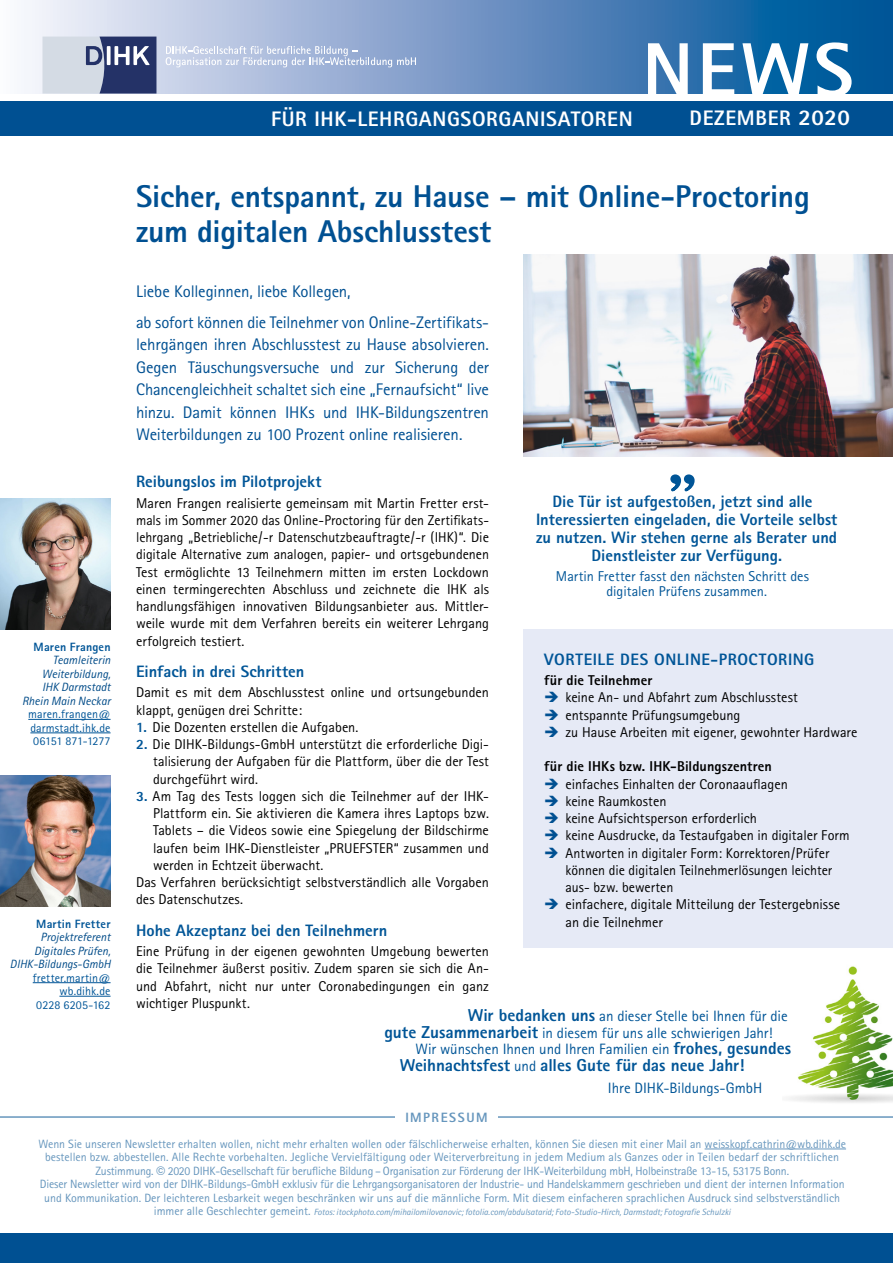
<style>
.page{position:relative;width:893px;height:1263px;background:#fff}
.page>*{position:absolute;margin:0;border:0;box-sizing:border-box;transform-origin:0 0}
.t1{font:800 76.5px "Rotis Sans Serif";color:#fff}
.Headline{font:800 31.5px/34.5px "Rotis Sans Serif";letter-spacing:-.01em;color:#005092}
.t2{font:800 21px "Rotis Sans Serif";letter-spacing:.03em;color:#fff}
.body{font:800 17.25px "Rotis Sans Serif";letter-spacing:-.005em;color:#005597}
.Einleitung{font:16.8px/22.5px "Rotis Sans Serif";letter-spacing:-.01em;color:#005092;text-align:justify}
.Fließtext{font:800 16.5px/18px "Rotis Sans Serif";color:#005597;text-align:center}
.Zwischenhead{font:800 16.5px "Rotis Sans Serif";color:#005597}
.Zwischenhead-2{font:800 16.5px "Rotis Sans Serif";letter-spacing:.03em;color:#005597}
.body-2{font:15px "Rotis Sans Serif";letter-spacing:-.005em;color:#005597}
.Fließtext_Aufzählung{font:14.25px/17.2px "Rotis Sans Serif";color:#000;text-align:justify}
.Fließtext-2{font:14.25px/17.2px "Rotis Sans Serif";color:#000;text-align:justify}
.Fließtext-3{font:14.25px/15px "Rotis Sans Serif";color:#005597;text-align:center}
.Fließtext-4{font:800 14.25px "Rotis Sans Serif";letter-spacing:.005em;color:#000}
.t3{font:800 13.5px "Rotis Sans Serif";letter-spacing:.11em;color:#6696bd}
.t4{font:12px/13.5px "Rotis Sans Serif";color:#6696bd;text-align:center}
.Fließtext-5{font:italic 12px/13.5px "Rotis Sans Serif";color:#004b88;text-align:right}
.Fließtext-6{font:12px/13.5px "Rotis Sans Serif";letter-spacing:.01em;color:#005597}
.Fließtext-7{font:12px "Rotis Sans Serif";letter-spacing:-.015em;color:#005597}
.t5{font:italic 9px "Rotis Sans Serif";color:#6696bd}
.s1{font-size:22.5px}
.s2{font-weight:800;font-style:normal;color:#005597}
.s3{font-weight:800;color:#005597}
.s4{color:#005092}
.s5{font-weight:800;font-size:17.25px}
.s6{font-weight:400;font-size:15px}
.s7{font-family:"Helvetica"}
.s8{font-style:normal;font-size:12px}
</style>
<div class="page">
<svg style="left:24px;top:0;width:869px;height:94px;background:#6692c1"></svg>
<div style="left:0;top:1233px;width:893px;height:30px;background:#005092"></div>
<svg style="left:43px;top:37px;width:113px;height:57px;background:#8a93af"></svg>
<svg style="left:166px;top:46px;width:250px;height:21px;background:#b9c6e1"></svg>
<div style="left:0;top:101px;width:893px;height:34px;background:#005092"></div>
<hr style="left:0;top:1116px;width:893px;height:2px;background:#6696bd">
<div style="left:395px;top:1111px;width:102px;height:23px;background:#fff"></div>
<hr style="left:705px;top:1149px;width:141px;height:1px;background:#6696bd">
<div style="left:523px;top:629px;width:370px;height:319px;background:#e6eaf6"></div>
<svg style="left:670px;top:474px;width:25px;height:18px"></svg>
<img style="left:523px;top:254px;width:370px;height:202px">
<hr style="left:28px;top:719px;width:83px;height:1px;background:#005597">
<hr style="left:30px;top:732px;width:81px;height:1px;background:#005597">
<hr style="left:33px;top:982px;width:78px;height:1px;background:#005597">
<hr style="left:59px;top:996px;width:52px;height:1px;background:#005597">
<img style="left:789px;top:966px;width:104px;height:137px">
<img style="left:0;top:498px;width:111px;height:132px">
<img style="left:0;top:775px;width:111px;height:132px">
<h3 class="t2" style="left:271px;top:105px;width:363px">FÜR IHK-LEHRGANGSORGANISATOREN</h3>
<h1 class="t1" style="left:642px;top:21px;width:213px">NEWS</h1>
<p class="t2" style="left:690px;top:104px;width:162px">DEZEMBER <span class="s1">2020</span></p>
<p class="Headline" style="left:136px;top:179px;width:675px">Sicher, entspannt, zu Hause – mit Online-Proctoring zum digitalen Abschlusstest</p>
<p class="Fließtext-5" style="left:22px;top:640px;width:90px"><span class="s2">Maren Frangen<br></span>Teamleiterin<br>Weiterbildung,<br>IHK Darmstadt<br>Rhein Main Neckar</p>
<p class="Fließtext-6" style="left:28px;top:707px;width:84px">maren.frangen@ darmstadt.ihk.de</p>
<p class="Fließtext-7" style="left:33px;top:734px;width:79px">06151 871-1277</p>
<p class="Fließtext-5" style="left:10px;top:917px;width:102px"><span class="s2">Martin Fretter<br></span>Projektreferent<br>Digitales Prüfen,<br>DIHK-Bildungs-GmbH</p>
<p class="Fließtext-6" style="left:33px;top:970px;width:79px;text-align:right">fretter.martin@ wb.dihk.de<br>0228 6205-162</p>
<p class="Einleitung" style="left:136px;top:280px;width:216px">Liebe Kolleginnen, liebe Kollegen,</p>
<p class="Einleitung" style="left:136px;top:311px;width:354px">ab sofort können die Teilnehmer von Online-Zertifikats&shy;lehrgängen ihren Abschlusstest zu Hause absolvieren.<br>Gegen Täuschungsversuche und zur Sicherung der Chancengleichheit schaltet sich eine „Fernaufsicht“ live hinzu. Damit können IHKs und IHK-Bildungszentren Weiterbildungen zu 100 Prozent online realisieren.</p>
<p class="Zwischenhead" style="left:136px;top:471px;width:187px">Reibungslos im Pilotprojekt</p>
<p class="Fließtext-2" style="left:136px;top:494px;width:354px">Maren Frangen realisierte gemeinsam mit Martin Fretter erst&shy;mals im Sommer 2020 das Online-Proctoring für den Zertifikats&shy;lehrgang „Betriebliche/-r Datenschutzbeauftragte/-r (IHK)“. Die digitale Alternative zum analogen, papier- und ortsgebundenen Test ermöglichte 13 Teilnehmern mitten im ersten Lockdown einen termingerechten Abschluss und zeichnete die IHK als handlungsfähigen innovativen Bildungsanbieter aus. Mittler&shy;weile wurde mit dem Verfahren bereits ein weiterer Lehrgang erfolgreich testiert.</p>
<p class="Zwischenhead" style="left:136px;top:661px;width:170px">Einfach in drei Schritten</p>
<p class="Fließtext-2" style="left:136px;top:684px;width:354px">Damit es mit dem Abschlusstest online und ortsungebunden klappt, genügen drei Schritte:</p>
<p class="Fließtext_Aufzählung" style="left:136px;top:718px;width:224px"><span class="s3">1.</span> Die Dozenten erstellen die Aufgaben.</p>
<p class="Fließtext_Aufzählung" style="left:153px;top:735px;width:337px;text-indent:-17px"><span class="s3">2.</span> Die DIHK-Bildungs-GmbH unterstützt die erforderliche Digi&shy;talisierung der Aufgaben für die Plattform, über die der Test durchgeführt wird.</p>
<p class="Fließtext_Aufzählung" style="left:153px;top:787px;width:337px;text-indent:-17px"><span class="s3">3.</span> Am Tag des Tests loggen sich die Teilnehmer auf der IHK-Plattform ein. Sie aktivieren die Kamera ihres Laptops bzw.<br>Tablets – die Videos sowie eine Spiegelung der Bildschirme laufen beim IHK-Dienstleister „PRUEFSTER“ zusammen und werden in Echtzeit überwacht.</p>
<p class="Fließtext-2" style="left:136px;top:873px;width:354px">Das Verfahren berücksichtigt selbstverständlich alle Vorgaben des Datenschutzes.</p>
<p class="Zwischenhead" style="left:136px;top:920px;width:253px">Hohe Akzeptanz bei den Teilnehmern</p>
<p class="Fließtext-2" style="left:136px;top:942px;width:354px">Eine Prüfung in der eigenen gewohnten Umgebung bewerten die Teilnehmer äußerst positiv. Zudem sparen sie sich die An&shy;und Abfahrt, nicht nur unter Coronabedingungen ein ganz wichtiger Pluspunkt.</p>
<p class="Fließtext" style="left:536px;top:493px;width:303px">Die Tür ist aufgestoßen, jetzt sind alle Interessierten eingeladen, die Vorteile selbst zu nutzen. Wir stehen gerne als Berater und Dienstleister zur Verfügung.</p>
<p class="Fließtext-3" style="left:556px;top:568px;width:255px">Martin Fretter fasst den nächsten Schritt des digitalen Prüfens zusammen.</p>
<p class="Zwischenhead-2" style="left:544px;top:649px;width:272px">VORTEILE DES ONLINE-PROCTORING</p>
<p class="Fließtext-4" style="left:544px;top:671px;width:110px">für die Teilnehmer</p>
<p class="Fließtext_Aufzählung" style="left:544px;top:689px;width:255px"><span class="s4">➔</span> keine An- und Abfahrt zum Abschlusstest</p>
<p class="Fließtext_Aufzählung" style="left:544px;top:706px;width:198px"><span class="s4">➔</span> entspannte Prüfungsumgebung</p>
<p class="Fließtext_Aufzählung" style="left:544px;top:723px;width:315px"><span class="s4">➔</span> zu Hause Arbeiten mit eigener, gewohnter Hardware</p>
<p class="Fließtext-4" style="left:544px;top:757px;width:229px">für die IHKs bzw. IHK-Bildungszentren</p>
<p class="Fließtext_Aufzählung" style="left:544px;top:775px;width:245px"><span class="s4">➔</span> einfaches Einhalten der Coronaauflagen</p>
<p class="Fließtext_Aufzählung" style="left:544px;top:792px;width:124px"><span class="s4">➔</span> keine Raumkosten</p>
<p class="Fließtext_Aufzählung" style="left:544px;top:809px;width:214px"><span class="s4">➔</span> keine Aufsichtsperson erforderlich</p>
<p class="Fließtext_Aufzählung" style="left:544px;top:827px;width:307px"><span class="s4">➔</span> keine Ausdrucke, da Testaufgaben in digitaler Form</p>
<p class="Fließtext_Aufzählung" style="left:566px;top:844px;width:268px;text-align:left;text-indent:-21px"><span class="s4">➔</span> Antworten in digitaler Form: Korrektoren/Prüfer können die digitalen Teilnehmerlösungen leichter aus- bzw. bewerten</p>
<p class="Fließtext_Aufzählung" style="left:566px;top:896px;width:276px;text-indent:-21px"><span class="s4">➔</span> einfachere, digitale Mitteilung der Testergebnisse an die Teilnehmer</p>
<p class="body-2" style="left:468px;top:1007px;width:322px"><span class="s5">Wir bedanken uns</span> an dieser Stelle bei Ihnen für die</p>
<p class="body-2" style="left:384px;top:1024px;width:390px"><span class="s5">gute Zusammenarbeit</span> in diesem für uns alle schwierigen Jahr!</p>
<p class="body-2" style="left:415px;top:1040px;width:377px">Wir wünschen Ihnen und Ihren Familien ein <span class="s5">frohes, gesundes</span></p>
<p class="body" style="left:400px;top:1054px;width:346px">Weihnachtsfest <span class="s6">und</span> alles Gute für das neue Jahr!</p>
<p class="body-2" style="left:608px;top:1079px;width:156px">Ihre DIHK-Bildungs-GmbH</p>
<p class="t3" style="left:405px;top:1108px;width:84px">IMPRESSUM</p>
<p class="t4" style="left:38px;top:1137px;width:809px">Wenn Sie unseren Newsletter erhalten wollen, nicht mehr erhalten wollen oder fälschlicherweise erhalten, können Sie diesen mit einer Mail an weisskopf.cathrin@wb.dihk.de bestellen bzw. abbestellen. Alle Rechte vorbehalten. Jegliche Vervielfältigung oder Weiterverbreitung in jedem Medium als Ganzes oder in Teilen bedarf der schriftlichen<br>Zustimmung. <span class="s7">©</span> 2020 DIHK-Gesellschaft für berufliche Bildung – Organisation zur Förderung der IHK-Weiterbildung mbH, Holbeinstraße 13-15, 53175 Bonn.</p>
<p class="t4" style="left:40px;top:1177px;width:806px">Dieser Newsletter wird von der DIHK-Bildungs-GmbH exklusiv für die Lehrgangsorganisatoren der Industrie- und Handelskammern geschrieben und dient der internen Information und Kommunikation. Der leichteren Lesbarkeit wegen beschränken wir uns auf die männliche Form. Mit diesem einfacheren sprachlichen Ausdruck sind selbstverständlich</p>
<p class="t5" style="left:154px;top:1207px;width:578px"><span class="s8">immer alle Geschlechter gemeint.</span> Fotos: itockphoto.com/mihailomilovanovic; fotolia.com/abdulsatarid; Foto-Studio-Hirch, Darmstadt; Fotografie Schulzki</p>
</div>
